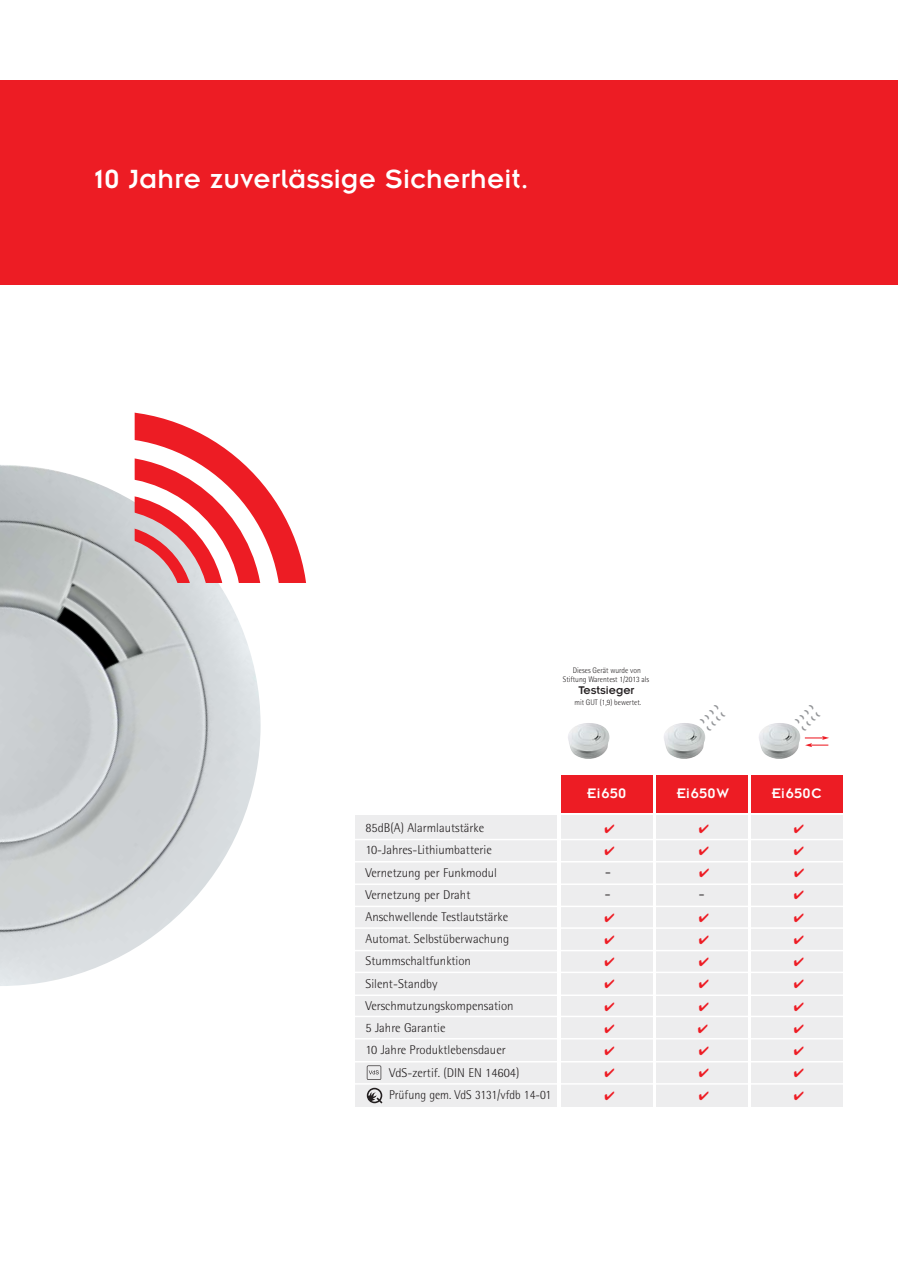
<style>
.page{position:relative;width:898px;height:1263px;background:#fff}
.page>*{position:absolute;margin:0;border:0;box-sizing:border-box;transform-origin:0 0}
.t1{font:28.95px "Insignia LT Std";letter-spacing:.01em;color:#fff}
.t2{font:300 16.5px/22.2px "Rotis Semi Sans";color:#231f20}
.t3{font:15.15px "Insignia LT Std";letter-spacing:.01em;color:#fff}
.t4{font:300 12.75px "Rotis Semi Sans";color:#231f20}
.t5{font:300 12.75px "Rotis Semi Sans";color:#231f20;scale:.94 1}
.t6{font:12.3px "Insignia LT Std";color:#231f20}
.t7{font:12px/22.2px "Zapf Dingbats";color:#ed1c24;text-align:justify}
.t8{font:300 8.1px/9.4px "Rotis Semi Sans";color:#231f20;text-align:center;scale:.93 1}
.t9{font:800 6px/9.4px "Helvetica Neue LT";color:#939598;scale:1.66 1}
</style>
<div class="page">
<div style="left:0;top:81px;width:897px;height:204px;background:#ed1c24"></div>
<img style="left:0;top:464px;width:260px;height:522px">
<svg style="left:135px;top:412px;width:171px;height:171px"></svg>
<img style="left:759px;top:723px;width:41px;height:36px">
<div style="left:750px;top:816px;width:92px;height:291px;background:#ededee"></div>
<div style="left:750px;top:775px;width:92px;height:37px;background:#ed1c24"></div>
<svg style="left:804px;top:736px;width:24px;height:11px"></svg>
<div style="left:560px;top:816px;width:92px;height:291px;background:#ededee"></div>
<div style="left:560px;top:775px;width:92px;height:37px;background:#ed1c24"></div>
<img style="left:568px;top:723px;width:41px;height:36px">
<img style="left:664px;top:723px;width:41px;height:36px">
<div style="left:655px;top:816px;width:92px;height:291px;background:#ededee"></div>
<div style="left:655px;top:775px;width:92px;height:37px;background:#ed1c24"></div>
<div style="left:355px;top:816px;width:201px;height:291px;background:#ededee"></div>
<hr style="left:329px;top:839px;width:516px;height:1px;background:#fff">
<hr style="left:329px;top:861px;width:516px;height:1px;background:#fff">
<hr style="left:329px;top:883px;width:516px;height:2px;background:#fff">
<hr style="left:329px;top:906px;width:516px;height:1px;background:#fff">
<hr style="left:329px;top:927px;width:516px;height:2px;background:#fff">
<hr style="left:329px;top:950px;width:516px;height:1px;background:#fff">
<hr style="left:329px;top:972px;width:516px;height:1px;background:#fff">
<hr style="left:329px;top:994px;width:516px;height:2px;background:#fff">
<hr style="left:329px;top:1061px;width:516px;height:1px;background:#fff">
<hr style="left:329px;top:1038px;width:516px;height:1px;background:#fff">
<hr style="left:329px;top:1016px;width:516px;height:1px;background:#fff">
<hr style="left:329px;top:1083px;width:516px;height:2px;background:#fff">
<svg style="left:366px;top:1065px;width:15px;height:15px"></svg>
<svg style="left:366px;top:1088px;width:16px;height:15px"></svg>
<h1 class="t1" style="left:95px;top:170px;width:435px">10 Jahre zuverlässige Sicherheit.</h1>
<p class="t8" style="left:562px;top:666px;width:94px">Dieses Gerät wurde von<br>Stiftung Warentest 1/2013 als</p>
<p class="t8" style="left:574px;top:698px;width:73px">mit GUT (1,9) bewertet.</p>
<p class="t6" style="left:578px;top:685px;width:57px">Testsieger</p>
<p class="t4" style="left:365px;top:823px;width:120px">85dB(A) Alarmlautstärke</p>
<p class="t4" style="left:365px;top:845px;width:128px">10-Jahres-Lithiumbatterie</p>
<p class="t4" style="left:365px;top:868px;width:133px">Vernetzung per Funkmodul</p>
<p class="t4" style="left:365px;top:890px;width:106px">Vernetzung per Draht</p>
<p class="t4" style="left:365px;top:912px;width:144px">Anschwellende Testlautstärke</p>
<p class="t4" style="left:365px;top:934px;width:145px">Automat. Selbstüberwachung</p>
<p class="t4" style="left:365px;top:957px;width:107px">Stummschaltfunktion</p>
<p class="t4" style="left:365px;top:979px;width:73px">Silent-Standby</p>
<p class="t4" style="left:365px;top:1001px;width:149px">Verschmutzungskompensation</p>
<p class="t4" style="left:365px;top:1023px;width:81px">5 Jahre Garantie</p>
<p class="t4" style="left:365px;top:1046px;width:142px">10 Jahre Produktlebensdauer</p>
<p class="t4" style="left:389px;top:1068px;width:132px">VdS-zertif. (DIN EN 14604)</p>
<p class="t5" style="left:389px;top:1090px;width:174px">Prüfung gem. VdS 3131/vfdb 14-01</p>
<p class="t3" style="left:587px;top:789px;width:40px">Ei650</p>
<p class="t2" style="left:604px;top:862px;width:8px">- -</p>
<p class="t7" style="left:604px;top:906px;width:12px">✔ ✔ ✔ ✔ ✔ ✔ ✔ ✔ ✔</p>
<p class="t9" style="left:697px;top:719px;width:16px;rotate:-45deg">)))) ((((</p>
<p class="t3" style="left:676px;top:789px;width:54px">Ei650W</p>
<p class="t7" style="left:698px;top:817px;width:12px">✔ ✔ ✔</p>
<p class="t2" style="left:698px;top:884px;width:8px">-</p>
<p class="t7" style="left:697px;top:906px;width:12px">✔ ✔ ✔ ✔ ✔ ✔ ✔ ✔ ✔</p>
<p class="t9" style="left:792px;top:719px;width:16px;rotate:-45deg">)))) ((((</p>
<p class="t3" style="left:771px;top:789px;width:51px">Ei650C</p>
<p class="t7" style="left:793px;top:817px;width:12px">✔ ✔ ✔ ✔ ✔ ✔ ✔ ✔ ✔ ✔ ✔ ✔ ✔</p>
</div>
